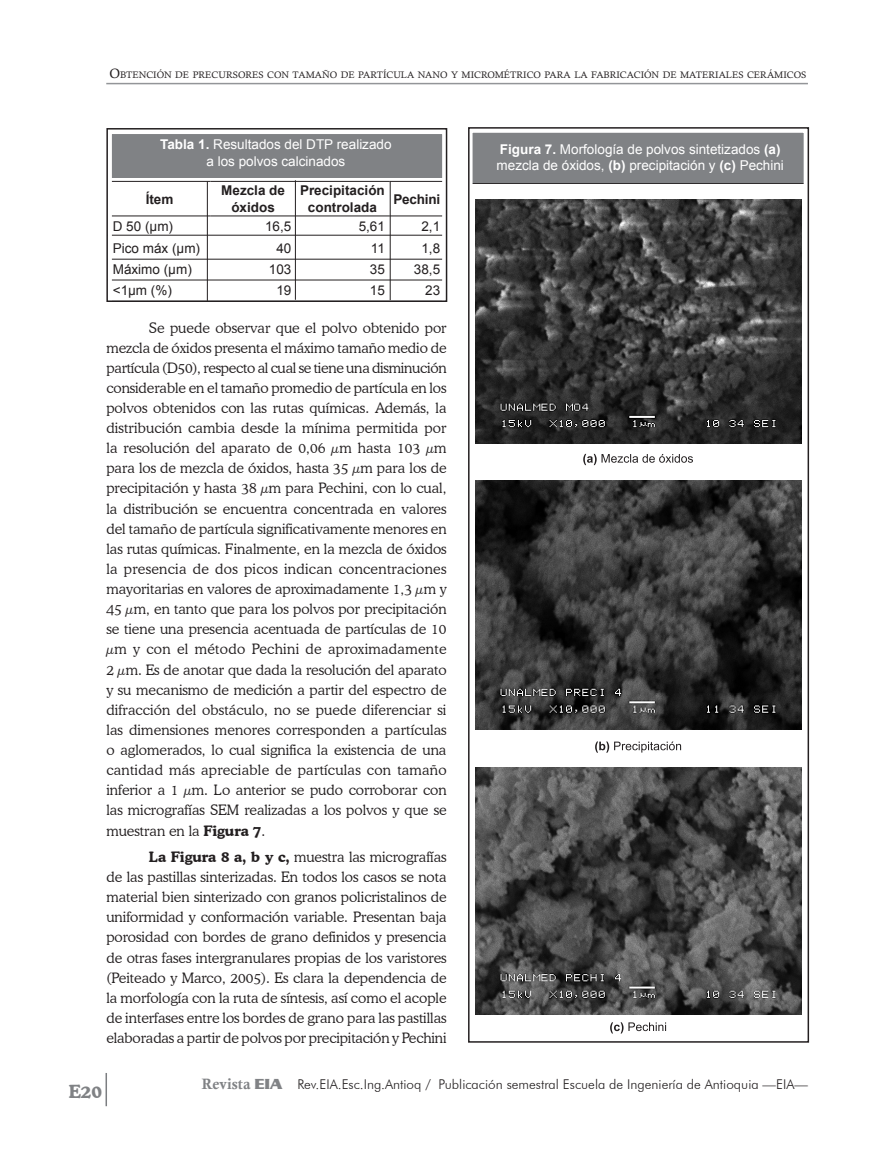
<style>
.page{position:relative;width:893px;height:1170px;background:#fff}
.page>*{position:absolute;margin:0;border:0;box-sizing:border-box;transform-origin:0 0}
.t1{font:700 18px "Cooper BT";color:#808285}
.t2{font:300 14.25px/20.1px "Cooper BT";letter-spacing:-.01em;color:#231f20;text-align:justify}
.t3{font:13.5px/16.2px "Arial";color:#fff;text-align:center}
.t4{font:300 13.5px "Futura BT";color:#231f20}
.t5{font:13.5px "Arial";color:#231f20}
.t6{font:700 13.5px/16.2px "Arial";color:#231f20;text-align:center}
.t7{font:9.45px "Calisto";color:#231f20}
.s1{font-size:13.5px}
.s2{font-weight:700}
.s3{font-family:"Calis MT Bol";font-weight:400;font-size:15px;color:#808285}
.s4{font-family:"Serpentine D";font-weight:700;font-size:15px;color:#808285}
</style>
<div class="page">
<hr style="left:106px;top:83px;width:702px;height:1px;background:#939598">
<hr style="left:106px;top:1072px;width:1px;height:34px;background:#7c7e81">
<hr style="left:107px;top:235px;width:339px;height:1px;background:#231f20">
<hr style="left:109px;top:181px;width:102px;height:1px;background:#231f20">
<hr style="left:211px;top:181px;width:85px;height:1px;background:#231f20">
<hr style="left:296px;top:181px;width:93px;height:1px;background:#231f20">
<hr style="left:389px;top:181px;width:55px;height:1px;background:#231f20">
<hr style="left:109px;top:215px;width:102px;height:1px;background:#231f20">
<hr style="left:211px;top:215px;width:85px;height:1px;background:#231f20">
<hr style="left:296px;top:215px;width:93px;height:1px;background:#231f20">
<hr style="left:389px;top:215px;width:55px;height:1px;background:#231f20">
<img style="left:475px;top:199px;width:327px;height:244px">
<img style="left:475px;top:480px;width:327px;height:249px">
<img style="left:476px;top:767px;width:326px;height:247px">
<div style="left:108px;top:131px;width:338px;height:47px;background:#808285"></div>
<hr style="left:107px;top:259px;width:339px;height:1px;background:#231f20">
<hr style="left:107px;top:279px;width:339px;height:1px;background:#231f20">
<hr style="left:390px;top:181px;width:1px;height:120px;background:#231f20">
<div style="left:107px;top:129px;width:340px;height:176px;border:4px solid #fff"></div>
<div style="left:106px;top:128px;width:341px;height:174px;border:2px solid #231f20"></div>
<hr style="left:295px;top:180px;width:1px;height:120px;background:#231f20">
<hr style="left:207px;top:181px;width:1px;height:120px;background:#231f20">
<hr style="left:469px;top:182px;width:340px;height:2px;background:#231f20">
<div style="left:470px;top:129px;width:338px;height:53px;background:#808285"></div>
<div style="left:468px;top:128px;width:340px;height:322px;border:4px solid #fff"></div>
<div style="left:468px;top:127px;width:341px;height:915px;border:2px solid #231f20"></div>
<svg style="left:583px;top:454px;width:110px;height:11px"></svg>
<svg style="left:595px;top:741px;width:86px;height:11px"></svg>
<svg style="left:610px;top:1022px;width:56px;height:11px"></svg>
<p class="t7" style="left:109px;top:69px;width:698px"><span class="s1">O</span>BTENCIÓN DE PRECURSORES CON TAMAÑO DE PARTÍCULA NANO Y MICROMÉTRICO PARA LA FABRICACIÓN DE MATERIALES CERÁMICOS</p>
<p class="t3" style="left:160px;top:137px;width:233px"><span class="s2">Tabla 1.</span> Resultados del DTP realizado a los polvos calcinados</p>
<p class="t3" style="left:497px;top:141px;width:289px;text-align:left"><span class="s2">Figura 7.</span> Morfología de polvos sintetizados <span class="s2">(a) </span>mezcla de óxidos, <span class="s2">(b)</span> precipitación y <span class="s2">(c)</span> Pechini</p>
<p class="t6" style="left:146px;top:191px;width:29px">Ítem</p>
<p class="t6" style="left:221px;top:183px;width:65px">Mezcla de óxidos</p>
<p class="t6" style="left:300px;top:183px;width:86px">Precipitación controlada</p>
<p class="t6" style="left:393px;top:191px;width:48px">Pechini</p>
<p class="t5" style="left:113px;top:218px;width:62px">D 50 (μm)</p>
<p class="t5" style="left:265px;top:218px;width:28px">16,5</p>
<p class="t5" style="left:359px;top:218px;width:28px">5,61</p>
<p class="t5" style="left:421px;top:218px;width:20px">2,1</p>
<p class="t5" style="left:113px;top:239px;width:89px">Pico máx (μm)</p>
<p class="t5" style="left:276px;top:239px;width:17px">40</p>
<p class="t5" style="left:371px;top:239px;width:16px">11</p>
<p class="t5" style="left:421px;top:239px;width:20px">1,8</p>
<p class="t5" style="left:113px;top:260px;width:81px">Máximo (μm)</p>
<p class="t5" style="left:269px;top:260px;width:24px">103</p>
<p class="t5" style="left:370px;top:260px;width:17px">35</p>
<p class="t5" style="left:414px;top:260px;width:28px">38,5</p>
<p class="t5" style="left:113px;top:282px;width:61px">&lt;1μm (%)</p>
<p class="t5" style="left:276px;top:282px;width:17px">19</p>
<p class="t5" style="left:370px;top:282px;width:17px">15</p>
<p class="t5" style="left:425px;top:282px;width:17px">23</p>
<p class="t2" style="left:106px;top:317px;width:342px;text-indent:43px">Se puede observar que el polvo obtenido por mezcla de óxidos presenta el máximo tamaño medio de partícula (D50), respecto al cual se tiene una disminución considerable en el tamaño promedio de partícula en los polvos obtenidos con las rutas químicas. Además, la distribución cambia desde la mínima permitida por la resolución del aparato de 0,06 μm hasta 103 μm para los de mezcla de óxidos, hasta 35 μm para los de precipitación y hasta 38 μm para Pechini, con lo cual, la distribución se encuentra concentrada en valores del tamaño de partícula significativamente menores en las rutas químicas. Finalmente, en la mezcla de óxidos la presencia de dos picos indican concentraciones mayoritarias en valores de aproximadamente 1,3 μm y 45 μm, en tanto que para los polvos por precipitación se tiene una presencia acentuada de partículas de 10 μm y con el método Pechini de aproximadamente 2 μm. Es de anotar que dada la resolución del aparato y su mecanismo de medición a partir del espectro de difracción del obstáculo, no se puede diferenciar si las dimensiones menores corresponden a partículas o aglomerados, lo cual significa la existencia de una cantidad más apreciable de partículas con tamaño inferior a 1 μm. Lo anterior se pudo corroborar con las micrografías SEM realizadas a los polvos y que se muestran en la <span class="s2">Figura 7</span>.</p>
<p class="t2" style="left:106px;top:846px;width:342px;text-indent:43px"><span class="s2">La Figura 8 a, b y c,</span> muestra las micrografías de las pastillas sinterizadas. En todos los casos se nota material bien sinterizado con granos policristalinos de uniformidad y conformación variable. Presentan baja porosidad con bordes de grano definidos y presencia de otras fases intergranulares propias de los varistores (Peiteado y Marco, 2005). Es clara la dependencia de la morfología con la ruta de síntesis, así como el acople de interfases entre los bordes de grano para las pastillas elaboradas a partir de polvos por precipitación y Pechini</p>
<p class="t1" style="left:69px;top:1080px;width:35px">E20</p>
<p class="t4" style="left:202px;top:1076px;width:608px"><span class="s3">Revista</span> <span class="s4">EIA</span> Rev.EIA.Esc.Ing.Antioq / Publicación semestral Escuela de Ingeniería de Antioquia —EIA—</p>
</div>
